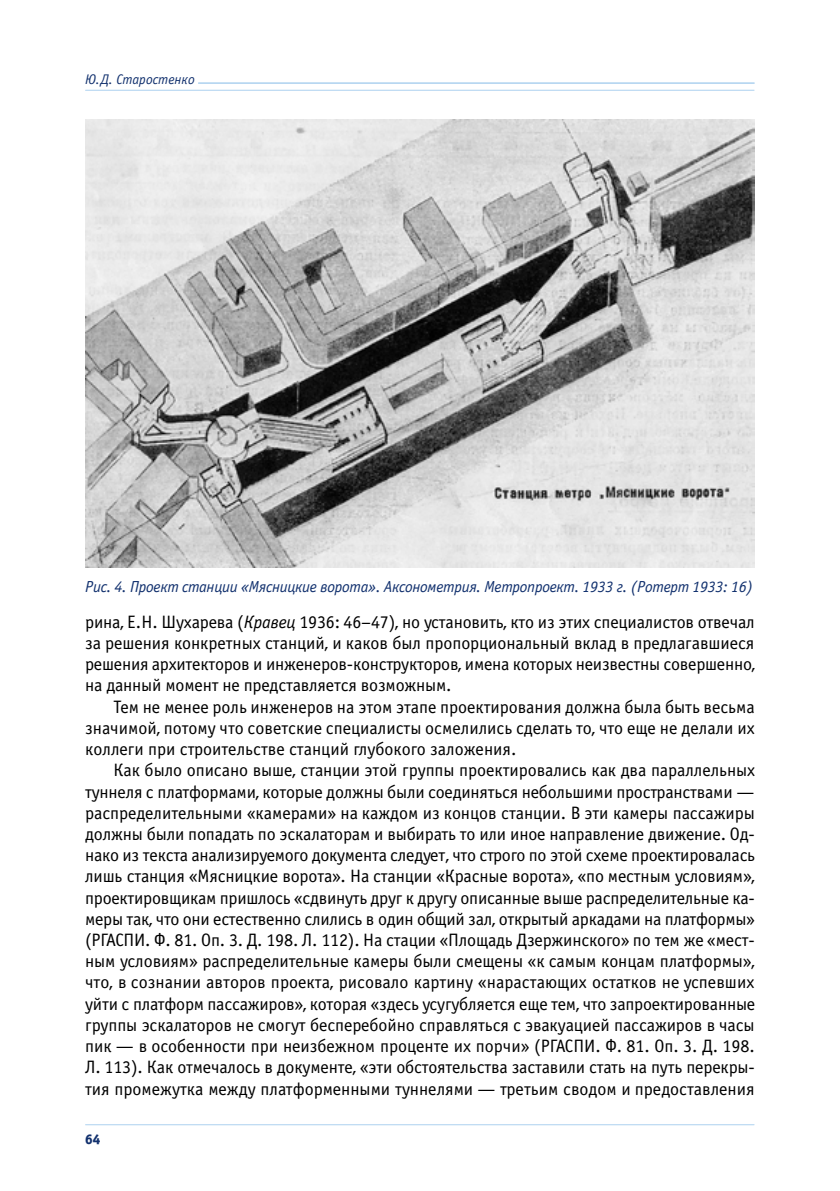
<style>
.page{position:relative;width:840px;height:1191px;background:#fff}
.page>*{position:absolute;margin:0;border:0;box-sizing:border-box;transform-origin:0 0}
.t1{font:18px/21.2px "Officina Sans C";color:#000;text-align:justify}
.t2{font:italic 16px "Officina Sans C";letter-spacing:-.02em;color:#12316e}
.t3{font:italic 14px "Officina Sans C";color:#12316e}
.t4{font:14px "Officina Sans Extra Bold C";color:#12316e}
.s1{font-style:italic}
</style>
<div class="page">
<hr style="left:85px;top:90px;width:668px;height:1px;background:#add1ef">
<hr style="left:198px;top:82px;width:555px;height:2px;background:#add1ef">
<hr style="left:85px;top:1124px;width:668px;height:1px;background:#add1ef">
<img style="left:85px;top:119px;width:669px;height:448px">
<p class="t3" style="left:85px;top:72px;width:111px">Ю. Д. Старостенко</p>
<p class="t2" style="left:85px;top:577px;width:669px">Рис. 4. Проект станции «Мясницкие ворота». Аксонометрия. Метропроект. 1933 г. (Ротерт 1933: 16)</p>
<p class="t1" style="left:85px;top:611px;width:671px">рина, Е.Н. Шухарева (<span class="s1">Кравец</span> 1936: 46–47), но установить, кто из этих специалистов отвечал за решения конкретных станций, и каков был пропорциональный вклад в предлагавшиеся решения архитекторов и инженеров-конструкторов, имена которых неизвестны совершенно, на данный момент не представляется возможным.</p>
<p class="t1" style="left:85px;top:696px;width:670px;text-indent:28px">Тем не менее роль инженеров на этом этапе проектирования должна была быть весьма значимой, потому что советские специалисты осмелились сделать то, что еще не делали их коллеги при строительстве станций глубокого заложения.</p>
<p class="t1" style="left:85px;top:760px;width:671px;text-indent:28px">Как было описано выше, станции этой группы проектировались как два параллельных туннеля с платформами, которые должны были соединяться небольшими пространствами — распределительными «камерами» на каждом из концов станции. В эти камеры пассажиры должны были попадать по эскалаторам и выбирать то или иное направление движение. Од&shy;нако из текста анализируемого документа следует, что строго по этой схеме проектировалась лишь станция «Мясницкие ворота». На станции «Красные ворота», «по местным условиям», проектировщикам пришлось «сдвинуть друг к другу описанные выше распределительные ка&shy;меры так, что они естественно слились в один общий зал, открытый аркадами на платформы» (РГАСПИ. Ф. 81. Оп. 3. Д. 198. Л. 112). На стации «Площадь Дзержинского» по тем же «мест&shy;ным условиям» распределительные камеры были смещены «к самым концам платформы», что, в сознании авторов проекта, рисовало картину «нарастающих остатков не успевших уйти с платформ пассажиров», которая «здесь усугубляется еще тем, что запроектированные группы эскалаторов не смогут бесперебойно справляться с эвакуацией пассажиров в часы пик — в особенности при неизбежном проценте их порчи» (РГАСПИ. Ф. 81. Оп. 3. Д. 198.<br>Л. 113). Как отмечалось в документе, «эти обстоятельства заставили стать на путь перекры&shy;тия промежутка между платформенными туннелями — третьим сводом и предоставления</p>
<p class="t4" style="left:85px;top:1130px;width:17px">64</p>
</div>
